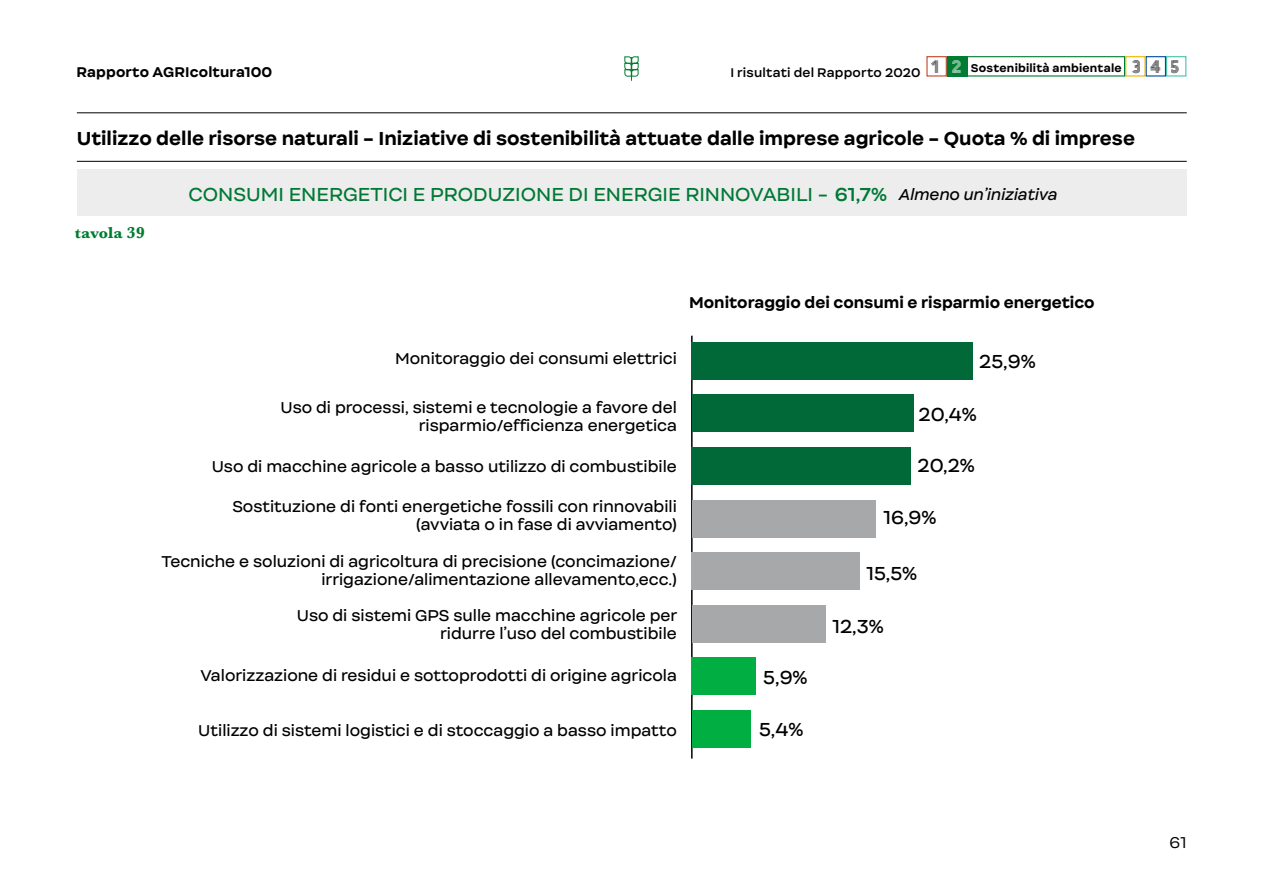
<style>
.page{position:relative;width:1263px;height:893px;background:#fff}
.page>*{position:absolute;margin:0;border:0;box-sizing:border-box;transform-origin:0 0}
.t1{font:700 18px "Internacional";color:#000}
.t2{font:18px "Internacional";color:#007934}
.t3{font:18px "Internacional";color:#000}
.t4{font:18px "Arya Triple";color:#000}
.t5{font:700 16.5px "Baskerville";color:#007d32}
.t6{font:15px/18px "Internacional";color:#000;text-align:right}
.t7{font:700 15px "Internacional";color:#000}
.t8{font:italic 15px "Internacional";color:#000}
.t9{font:300 15px "Internacional";color:#000}
.t10{font:700 13.5px "Internacional";letter-spacing:.01em;color:#000}
.t11{font:600 12px "Internacional";letter-spacing:.015em;color:#000}
.t12{font:700 10.8px "Internacional";letter-spacing:.02em;color:#000}
.s1{font-weight:600}
</style>
<div class="page">
<div style="left:926px;top:56px;width:21px;height:21px;border:1px solid #c24729"></div>
<div style="left:947px;top:56px;width:178px;height:21px;border:1px solid #007d32"></div>
<div style="left:947px;top:56px;width:21px;height:21px;background:#007d32"></div>
<div style="left:1145px;top:56px;width:21px;height:21px;border:1px solid #004b9b"></div>
<div style="left:1125px;top:56px;width:20px;height:21px;border:1px solid #f0b500"></div>
<div style="left:1166px;top:56px;width:20px;height:21px;border:1px solid #45c2b0"></div>
<svg style="left:624px;top:56px;width:14px;height:25px"></svg>
<hr style="left:77px;top:113px;width:1110px;height:1px;background:#000">
<hr style="left:77px;top:161px;width:1110px;height:1px;background:#000">
<hr style="left:691px;top:336px;width:2px;height:423px;background:#000">
<div style="left:692px;top:342px;width:281px;height:38px;background:#006937"></div>
<div style="left:692px;top:394px;width:221px;height:38px;background:#006937"></div>
<div style="left:692px;top:447px;width:219px;height:38px;background:#006937"></div>
<div style="left:692px;top:500px;width:183px;height:37px;background:#a7a8a9"></div>
<div style="left:692px;top:552px;width:168px;height:38px;background:#a7a8a9"></div>
<div style="left:692px;top:605px;width:133px;height:38px;background:#a7a8a9"></div>
<div style="left:692px;top:657px;width:64px;height:38px;background:#00ae42"></div>
<div style="left:692px;top:710px;width:58px;height:38px;background:#00ae42"></div>
<div style="left:77px;top:170px;width:1110px;height:46px;background:#ededed"></div>
<p class="t10" style="left:77px;top:63px;width:197px">Rapporto AGRIcoltura100</p>
<p class="t11" style="left:730px;top:64px;width:234px">I risultati del Rapporto 2020 <sup>1</sup> <sup>2</sup></p>
<p class="t4" style="left:1130px;top:56px;width:52px">345</p>
<p class="t12" style="left:971px;top:61px;width:153px">Sostenibilità ambientale</p>
<p class="t1" style="left:77px;top:126px;width:1060px">Utilizzo delle risorse naturali - Iniziative di sostenibilità attuate dalle imprese agricole - Quota % di imprese</p>
<p class="t5" style="left:75px;top:221px;width:71px">tavola 39</p>
<p class="t2" style="left:189px;top:183px;width:700px">CONSUMI ENERGETICI E PRODUZIONE DI ENERGIE RINNOVABILI - <span class="s1">61,7%</span></p>
<p class="t8" style="left:898px;top:186px;width:160px">Almeno un’iniziativa</p>
<p class="t7" style="left:689px;top:292px;width:407px">Monitoraggio dei consumi e risparmio energetico</p>
<p class="t6" style="left:395px;top:350px;width:283px">Monitoraggio dei consumi elettrici</p>
<p class="t6" style="left:280px;top:399px;width:398px">Uso di processi, sistemi e tecnologie a favore del risparmio/efficienza energetica</p>
<p class="t6" style="left:212px;top:457px;width:467px">Uso di macchine agricole a basso utilizzo di combustibile</p>
<p class="t6" style="left:232px;top:498px;width:446px">Sostituzione di fonti energetiche fossili con rinnovabili (avviata o in fase di avviamento)</p>
<p class="t6" style="left:161px;top:553px;width:517px">Tecniche e soluzioni di agricoltura di precisione (concimazione/ irrigazione/alimentazione allevamento,ecc.)</p>
<p class="t6" style="left:297px;top:606px;width:382px">Uso di sistemi GPS sulle macchine agricole per ridurre l’uso del combustibile</p>
<p class="t6" style="left:200px;top:667px;width:478px">Valorizzazione di residui e sottoprodotti di origine agricola</p>
<p class="t6" style="left:198px;top:722px;width:480px">Utilizzo di sistemi logistici e di stoccaggio a basso impatto</p>
<p class="t3" style="left:763px;top:666px;width:46px">5,9%</p>
<p class="t3" style="left:759px;top:718px;width:46px">5,4%</p>
<p class="t3" style="left:979px;top:350px;width:58px">25,9%</p>
<p class="t3" style="left:919px;top:403px;width:60px">20,4%</p>
<p class="t3" style="left:917px;top:454px;width:59px">20,2%</p>
<p class="t3" style="left:883px;top:506px;width:55px">16,9%</p>
<p class="t3" style="left:866px;top:562px;width:52px">15,5%</p>
<p class="t3" style="left:832px;top:615px;width:53px">12,3%</p>
<p class="t9" style="left:1169px;top:833px;width:18px">61</p>
</div>
